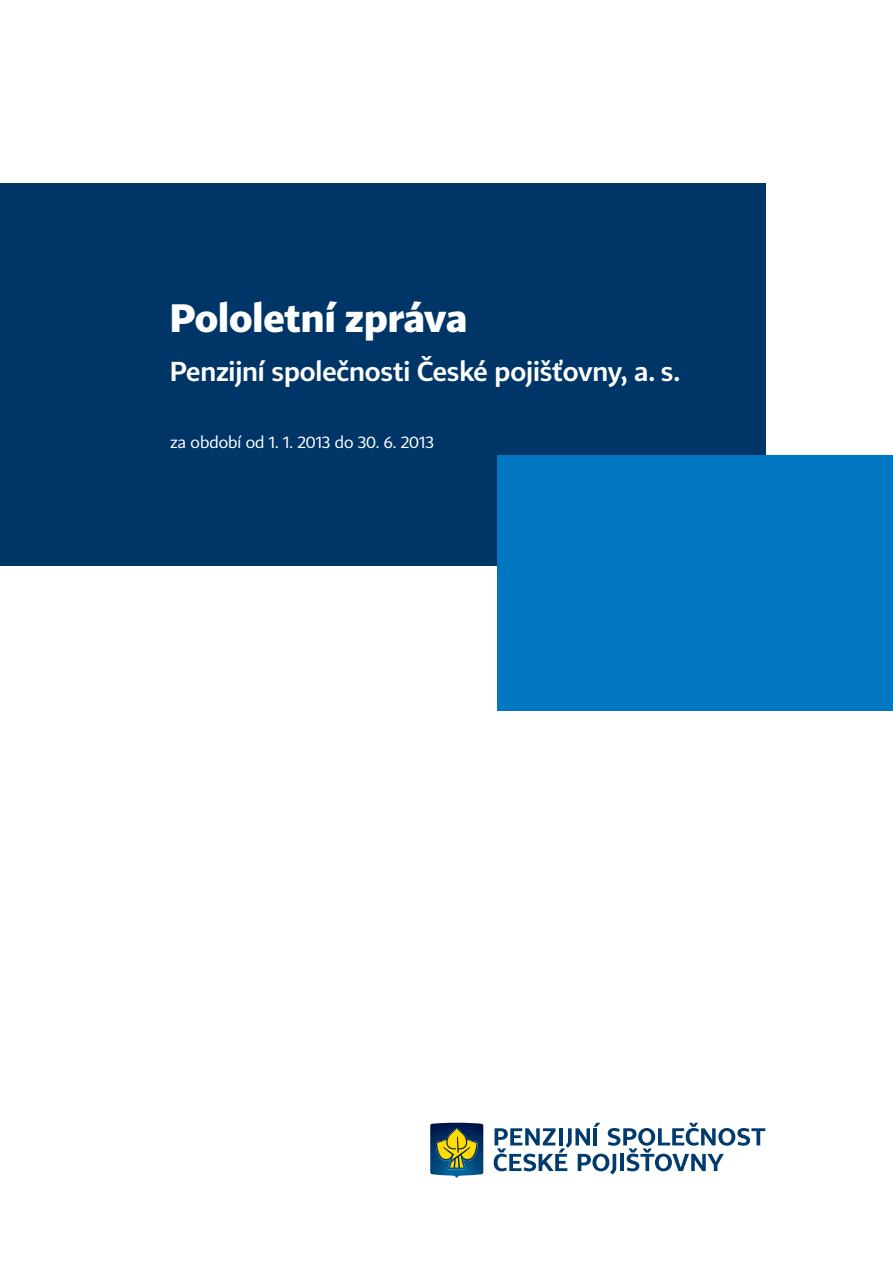
<style>
.page{position:relative;width:893px;height:1263px;background:#fff}
.page>*{position:absolute;margin:0;border:0;box-sizing:border-box;transform-origin:0 0}
.t1{font:700 39px "CP";color:#fff}
.t2{font:700 27px "CP Light";letter-spacing:-.005em;color:#fff}
.t3{font:16.5px "CP";color:#fff}
</style>
<div class="page">
<div style="left:0;top:183px;width:765px;height:383px;background:#003667"></div>
<div style="left:497px;top:455px;width:396px;height:255px;background:#0077c0"></div>
<svg style="left:430px;top:1123px;width:53px;height:55px"></svg>
<svg style="left:494px;top:1123px;width:271px;height:51px"></svg>
<h1 class="t1" style="left:170px;top:293px;width:299px">Pololetní zpráva</h1>
<p class="t2" style="left:170px;top:355px;width:512px">Penzijní společnosti České pojišťovny, a. s.</p>
<p class="t3" style="left:170px;top:432px;width:265px">za období od 1. 1. 2013 do 30. 6. 2013</p>
</div>
